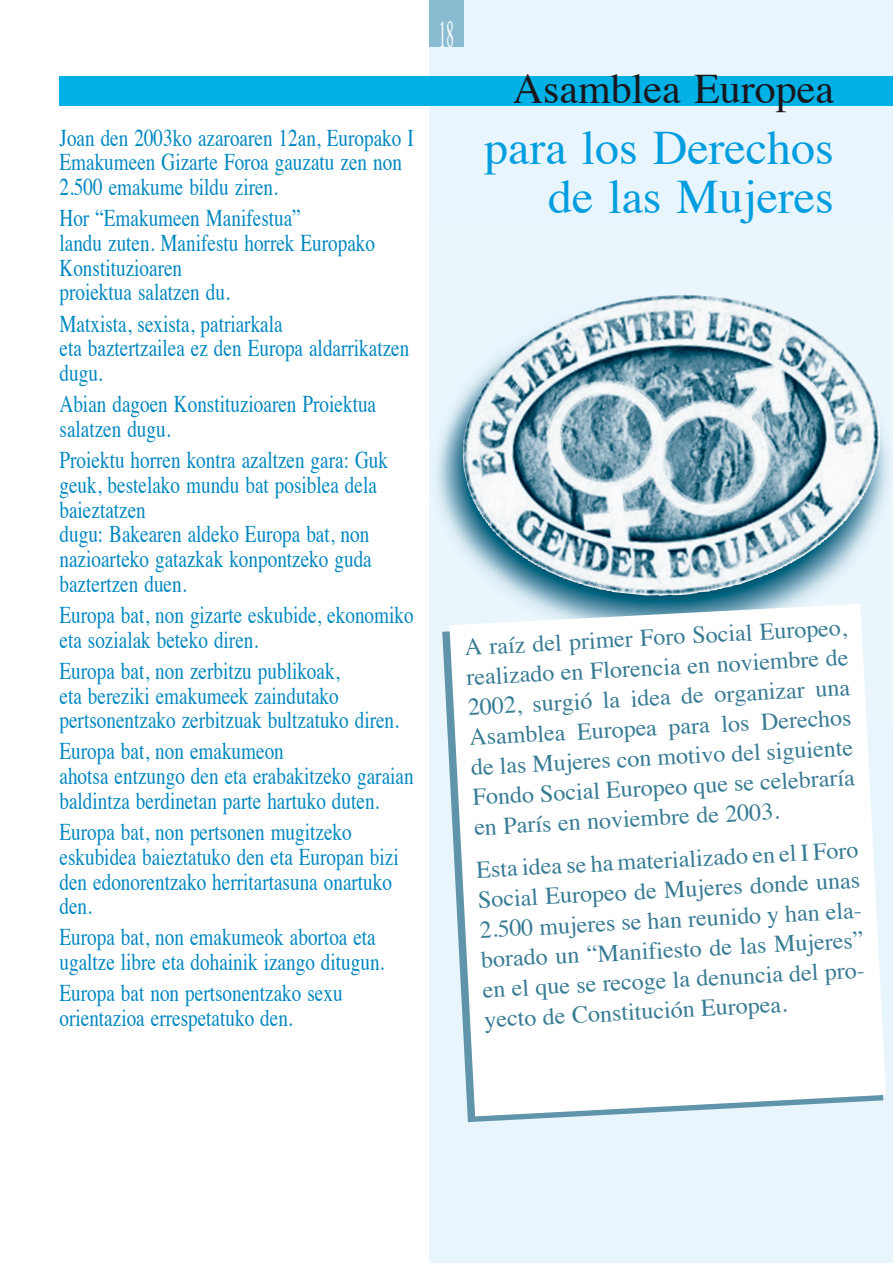
<style>
.page{position:relative;width:893px;height:1263px;background:#fff}
.page>*{position:absolute;margin:0;border:0;box-sizing:border-box;transform-origin:0 0}
.t1{font:48px/49.5px "Times";color:#009ee0;text-align:right}
.t2{font:42px "Times";color:#1a171c}
.t3{font:37.5px "Times";color:#fff;scale:.4 1}
.t4{font:24px/24.8px "Times";color:#0087c1;scale:.8 1}
.t5{font:24px/30px "Times";color:#377b94;text-align:justify}
</style>
<div class="page">
<img style="left:429px;top:0;width:464px;height:1262px">
<div style="left:429px;top:0;width:34px;height:47px;background:#8abbd1"></div>
<div style="left:60px;top:77px;width:833px;height:29px;background:#00b1e6"></div>
<img style="left:462px;top:295px;width:222px;height:275px">
<svg style="left:442px;top:610px;width:441px;height:512px;background:#d7e8f1"></svg>
<svg style="left:449px;top:604px;width:437px;height:512px"></svg>
<p class="t4" style="left:60px;top:123px;width:444px">Joan den 2003ko azaroaren 12an, Europako I<br>Emakumeen Gizarte Foroa gauzatu zen non<br>2.500 emakume bildu ziren.</p>
<p class="t4" style="left:60px;top:204px;width:396px">Hor “Emakumeen Manifestua”<br>landu zuten. Manifestu horrek Europako<br>Konstituzioaren<br>proiektua salatzen du.</p>
<p class="t4" style="left:60px;top:309px;width:439px">Matxista, sexista, patriarkala<br>eta baztertzailea ez den Europa aldarrikatzen dugu.</p>
<p class="t4" style="left:60px;top:390px;width:397px">Abian dagoen Konstituzioaren Proiektua salatzen dugu.</p>
<p class="t4" style="left:60px;top:446px;width:412px">Proiektu horren kontra azaltzen gara: Guk geuk, bestelako mundu bat posiblea dela baieztatzen<br>dugu: Bakearen aldeko Europa bat, non nazioarteko gatazkak konpontzeko guda baztertzen duen.</p>
<p class="t4" style="left:60px;top:600px;width:444px">Europa bat, non gizarte eskubide, ekonomiko eta sozialak beteko diren.</p>
<p class="t4" style="left:60px;top:656px;width:426px">Europa bat, non zerbitzu publikoak,<br>eta bereziki emakumeek zaindutako pertsonentzako zerbitzuak bultzatuko diren.</p>
<p class="t4" style="left:60px;top:737px;width:444px">Europa bat, non emakumeon<br>ahotsa entzungo den eta erabakitzeko garaian baldintza berdinetan parte hartuko duten.</p>
<p class="t4" style="left:60px;top:817px;width:426px">Europa bat, non pertsonen mugitzeko eskubidea baieztatuko den eta Europan bizi den edonorentzako herritartasuna onartuko den.</p>
<p class="t4" style="left:60px;top:923px;width:408px">Europa bat, non emakumeok abortoa eta ugaltze libre eta dohainik izango ditugun.</p>
<p class="t4" style="left:60px;top:979px;width:355px">Europa bat non pertsonentzako sexu orientazioa errespetatuko den.</p>
<h3 class="t3" style="left:439px;top:-1px;width:39px">18</h3>
<h2 class="t2" style="left:513px;top:50px;width:323px">Asamblea Europea</h2>
<h1 class="t1" style="left:484px;top:119px;width:351px">para los Derechos de las Mujeres</h1>
<p class="t5" style="left:464px;top:630px;width:384px;rotate:-3deg">A raíz del primer Foro Social Europeo, realizado en Florencia en noviembre de 2002, surgió la idea de organizar una Asamblea Europea para los Derechos de las Mujeres con motivo del siguiente Fondo Social Europeo que se celebraría en París en noviembre de 2003.</p>
<p class="t5" style="left:476px;top:853px;width:400px;text-align:left;rotate:-3deg">Esta idea se ha materializado en el I Foro Social Europeo de Mujeres donde unas 2.500 mujeres se han reunido y han ela&shy;borado un “Manifiesto de las Mujeres” en el que se recoge la denuncia del pro&shy;yecto de Constitución Europea.</p>
</div>
